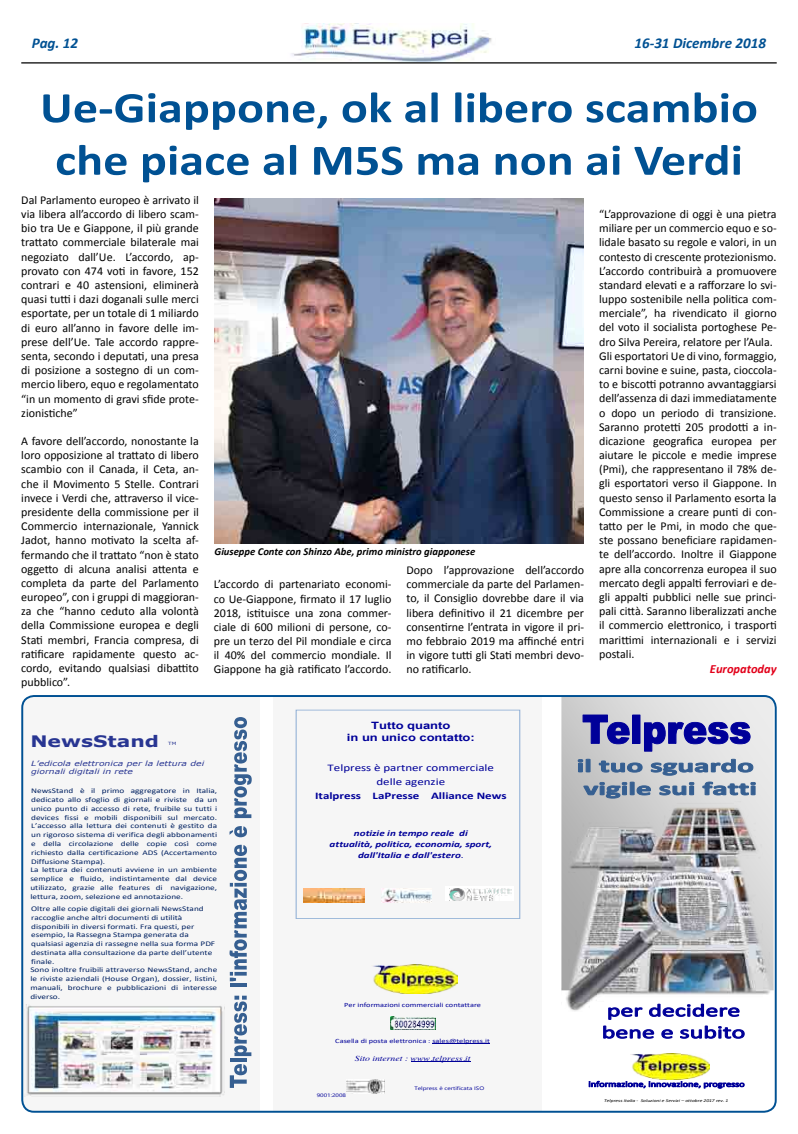
<style>
.page{position:relative;width:798px;height:1134px;background:#fff}
.page>*{position:absolute;margin:0;border:0;box-sizing:border-box;transform-origin:0 0}
.t1{font:700 43.75px/52.5px "Calibri";color:#005193;text-align:center;scale:1.15 1}
.t2{font:700 15.75px "Verdana";color:#283592;scale:1.29 1}
.t3{font:italic 700 15px "Calibri";color:#005193}
.t4{font:italic 700 12.5px "Calibri";color:#e2001a}
.t5{font:12px/14.1px "Calibri";color:#000;text-align:justify}
.t6{font:italic 700 10.62px "Calibri";color:#000}
.t7{font:10.12px/14.1px "Calibri";color:#009;text-align:center;scale:1.29 1}
.t8{font:700 10.12px/11.5px "Arial";color:#009;text-align:center;scale:1.29 1}
.t9{font:700 10.12px "Calibri";color:#009;scale:1.29 1}
.t10{font:italic 700 8.62px/10.5px "Calibri";color:#009;text-align:center;scale:1.29 1}
.t11{font:italic 7.62px "Times";letter-spacing:-.005em;color:#009;scale:1.29 1}
.t12{font:7.12px/8.8px "Calibri";color:#002060;scale:1.29 1}
.t13{font:italic 7.12px/8.8px "Verdana";letter-spacing:.005em;color:#283592;scale:1.29 1}
.t14{font:6.5px "Calibri";color:#009;scale:1.29 1}
.t15{font:5px "Segoe UI Historic";color:#009;scale:1.29 1}
.t16{font:italic 4.38px "Calibri";color:#000;scale:1.29 1}
.t17{font:4.38px "Verdana";color:#283592;scale:1.29 1}
.s1{font-weight:400;font-style:normal}
</style>
<div class="page">
<img style="left:291px;top:24px;width:201px;height:38px">
<hr style="left:21px;top:62px;width:755px;height:2px;background:#000">
<img style="left:214px;top:198px;width:369px;height:346px">
<div style="left:273px;top:696px;width:268px;height:416px;background:#f6f6f6"></div>
<div style="left:22px;top:696px;width:237px;height:416px;background:#f6f6f6"></div>
<img style="left:303px;top:889px;width:61px;height:13px">
<img style="left:26px;top:1005px;width:198px;height:91px">
<img style="left:373px;top:965px;width:84px;height:29px">
<svg style="left:449px;top:888px;width:63px;height:13px"></svg>
<svg style="left:561px;top:696px;width:212px;height:105px;background:#dadada"></svg>
<svg style="left:230px;top:1064px;width:17px;height:24px"></svg>
<hr style="left:230px;top:1058px;width:16px;height:4px;background:#365f91">
<svg style="left:234px;top:996px;width:17px;height:60px"></svg>
<hr style="left:230px;top:983px;width:16px;height:4px;background:#365f91">
<svg style="left:229px;top:845px;width:18px;height:136px"></svg>
<svg style="left:229px;top:826px;width:18px;height:11px"></svg>
<svg style="left:234px;top:717px;width:17px;height:101px"></svg>
<img style="left:630px;top:1053px;width:79px;height:27px">
<hr style="left:432px;top:1044px;width:58px;height:1px;background:#009">
<hr style="left:410px;top:1061px;width:60px;height:1px;background:#009">
<img style="left:390px;top:1017px;width:45px;height:12px">
<img style="left:381px;top:888px;width:51px;height:14px">
<img style="left:449px;top:889px;width:62px;height:11px">
<img style="left:561px;top:801px;width:212px;height:210px">
<img style="left:346px;top:1079px;width:38px;height:15px">
<svg style="left:577px;top:759px;width:178px;height:40px;background:#a0adbe"></svg>
<div style="left:296px;top:710px;width:224px;height:209px;border:1px solid #95b3d7"></div>
<div style="left:632px;top:715px;width:7px;height:28px;background:#009"></div>
<svg style="left:582px;top:714px;width:47px;height:30px"></svg>
<div style="left:632px;top:715px;width:8px;height:29px;border:1px solid #009"></div>
<svg style="left:643px;top:722px;width:107px;height:30px;background:#6767ba"></svg>
<svg style="left:602px;top:1003px;width:142px;height:36px"></svg>
<svg style="left:588px;top:1080px;width:156px;height:9px"></svg>
<div style="left:21px;top:695px;width:755px;height:418px;border:2px solid #005193;border-radius:12px"></div>
<p class="t3" style="left:32px;top:33px;width:48px">Pag. 12</p>
<p class="t3" style="left:634px;top:33px;width:133px">16-31 Dicembre 2018</p>
<h1 class="t1" style="left:40px;top:81px;width:625px">Ue-Giappone, ok al libero scambio che piace al M5S ma non ai Verdi</h1>
<p class="t5" style="left:21px;top:193px;width:179px">Dal Parlamento europeo è arrivato il via libera all’accordo di libero scam&shy;bio tra Ue e Giappone, il più grande trattato commerciale bilaterale mai negoziato dall’Ue. L’accordo, ap&shy;provato con 474 voti in favore, 152 contrari e 40 astensioni, eliminerà quasi tutti i dazi doganali sulle merci esportate, per un totale di 1 miliardo di euro all’anno in favore delle im&shy;prese dell’Ue. Tale accordo rappre&shy;senta, secondo i deputati, una presa di posizione a sostegno di un com&shy;mercio libero, equo e regolamentato “in un momento di gravi sfide prote&shy;zionistiche”</p>
<p class="t5" style="left:21px;top:434px;width:179px">A favore dell’accordo, nonostante la loro opposizione al trattato di libero scambio con il Canada, il Ceta, an&shy;che il Movimento 5 Stelle. Contrari invece i Verdi che, attraverso il vice&shy;presidente della commissione per il Commercio internazionale, Yannick Jadot, hanno motivato la scelta af&shy;fermando che il trattato “non è stato oggetto di alcuna analisi attenta e completa da parte del Parlamento europeo”, con i gruppi di maggioran&shy;za che “hanno ceduto alla volontà della Commissione europea e degli Stati membri, Francia compresa, di ratificare rapidamente questo ac&shy;cordo, evitando qualsiasi dibattito pubblico”.</p>
<p class="t6" style="left:214px;top:545px;width:262px">Giuseppe Conte con Shinzo Abe, primo ministro giapponese</p>
<p class="t5" style="left:214px;top:577px;width:179px">L’accordo di partenariato economi&shy;co Ue-Giappone, firmato il 17 luglio 2018, istituisce una zona commer&shy;ciale di 600 milioni di persone, co&shy;pre un terzo del Pil mondiale e circa il 40% del commercio mondiale. Il Giappone ha già ratificato l’accordo.</p>
<p class="t5" style="left:406px;top:563px;width:179px">Dopo l’approvazione dell’accordo commerciale da parte del Parlamen&shy;to, il Consiglio dovrebbe dare il via libera definitivo il 21 dicembre per consentirne l’entrata in vigore il pri&shy;mo febbraio 2019 ma affinché entri in vigore tutti gli Stati membri devo&shy;no ratificarlo.</p>
<h2 class="t2" style="left:30px;top:730px;width:101px">NewsStand</h2>
<p class="t17" style="left:168px;top:741px;width:8px">TM</p>
<p class="t13" style="left:31px;top:759px;width:136px">L’edicola elettronica per la lettura dei giornali digitali in rete</p>
<p class="t12" style="left:30px;top:786px;width:146px">NewsStand è il primo aggregatore in Italia, dedicato allo sfoglio di giornali e riviste da un unico punto di accesso di rete, fruibile su tutti i devices fissi e mobili disponibili sul mercato.<br>L’accesso alla lettura dei contenuti è gestito da un rigoroso sistema di verifica degli abbonamenti e della circolazione delle copie così come richiesto dalla certificazione ADS (Accertamento Diffusione Stampa).<br>La lettura dei contenuti avviene in un ambiente semplice e fluido, indistintamente dal device utilizzato, grazie alle features di navigazione, lettura, zoom, selezione ed annotazione.</p>
<p class="t12" style="left:30px;top:904px;width:146px">Oltre alle copie digitali dei giornali NewsStand raccoglie anche altri documenti di utilità disponibili in diversi formati. Fra questi, per esempio, la Rassegna Stampa generata da qualsiasi agenzia di rassegne nella sua forma PDF destinata alla consultazione da parte dell’utente finale.<br>Sono inoltre fruibili attraverso NewsStand, anche le riviste aziendali (House Organ), dossier, listini, manuali, brochure e pubblicazioni di interesse diverso.</p>
<p class="t8" style="left:346px;top:720px;width:101px">Tutto quanto<br>in un unico contatto:</p>
<p class="t7" style="left:327px;top:760px;width:130px">Telpress è partner commerciale delle agenzie</p>
<p class="t9" style="left:315px;top:789px;width:150px">Italpress LaPresse Alliance News</p>
<p class="t10" style="left:329px;top:828px;width:127px">notizie in tempo reale di<br>attualità, politica, economia, sport, dall'Italia e dall'estero<span class="s1">.</span></p>
<p class="t14" style="left:344px;top:1000px;width:107px">Per informazioni commerciali contattare</p>
<p class="t14" style="left:335px;top:1036px;width:121px">Casella di posta elettronica : sales@telpress.it</p>
<p class="t11" style="left:354px;top:1051px;width:91px">Sito internet : www.telpress.it</p>
<p class="t15" style="left:414px;top:1086px;width:55px">Telpress è certificata ISO</p>
<p class="t15" style="left:317px;top:1092px;width:24px">9001:2008</p>
<p class="t5" style="left:599px;top:207px;width:179px;text-align:left">“L’approvazione di oggi è una pietra miliare per un commercio equo e so&shy;lidale basato su regole e valori, in un contesto di crescente protezionismo.<br>L’accordo contribuirà a promuovere standard elevati e a rafforzare lo svi&shy;luppo sostenibile nella politica com&shy;merciale”, ha rivendicato il giorno del voto il socialista portoghese Pe&shy;dro Silva Pereira, relatore per l’Aula.<br>Gli esportatori Ue di vino, formaggio, carni bovine e suine, pasta, cioccola&shy;to e biscotti potranno avvantaggiarsi dell’assenza di dazi immediatamente o dopo un periodo di transizione.<br>Saranno protetti 205 prodotti a in&shy;dicazione geografica europea per aiutare le piccole e medie imprese (Pmi), che rappresentano il 78% de&shy;gli esportatori verso il Giappone. In questo senso il Parlamento esorta la Commissione a creare punti di con&shy;tatto per le Pmi, in modo che que&shy;ste possano beneficiare rapidamen&shy;te dell’accordo. Inoltre il Giappone apre alla concorrenza europea il suo mercato degli appalti ferroviari e de&shy;gli appalti pubblici nelle sue princi&shy;pali città. Saranno liberalizzati anche il commercio elettronico, i trasporti marittimi internazionali e i servizi postali.</p>
<p class="t4" style="left:709px;top:661px;width:68px">Europatoday</p>
<p class="t16" style="left:604px;top:1097px;width:98px">Telpress Italia - Soluzioni e Servizi – ottobre 2017 rev. 1</p>
</div>
